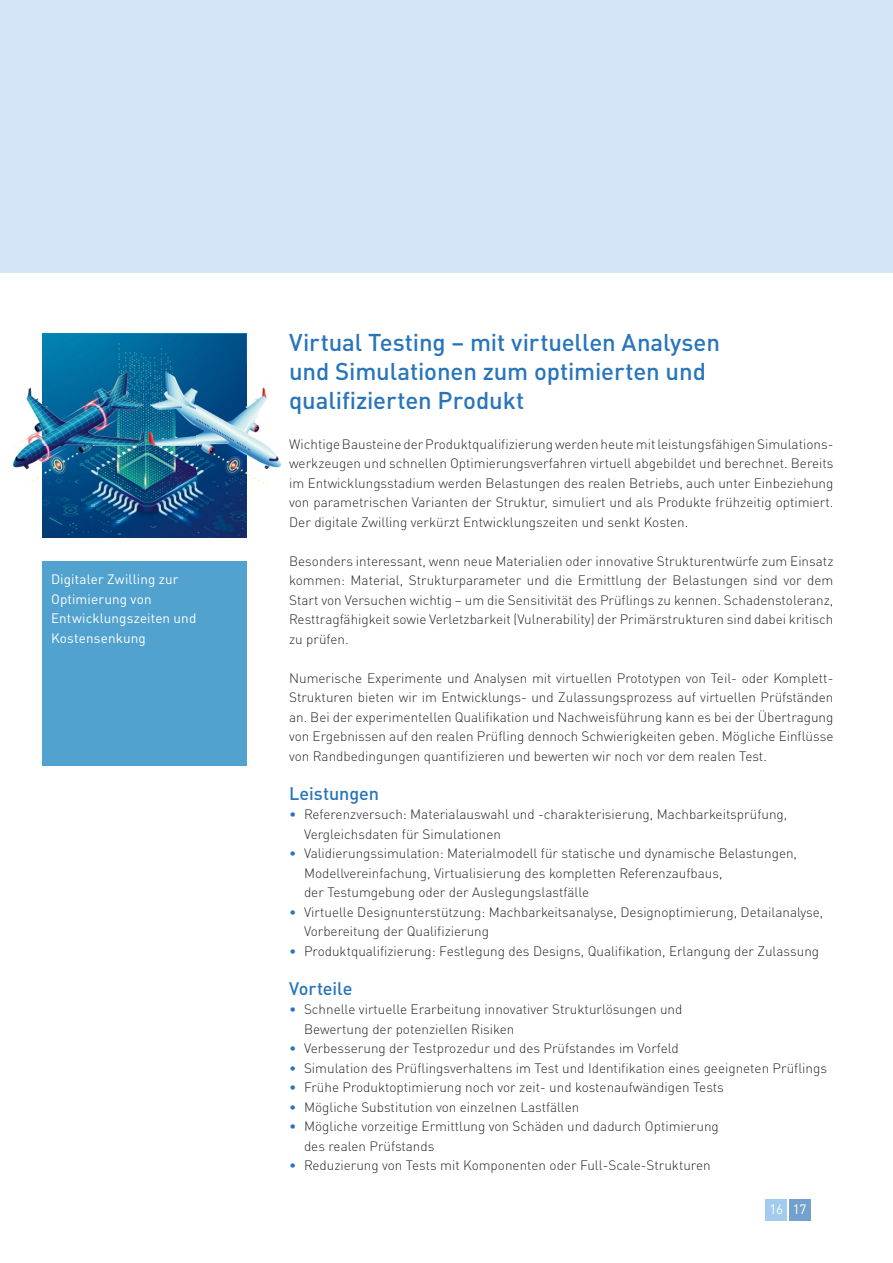
<style>
.page{position:relative;width:893px;height:1263px;background:#fff}
.page>*{position:absolute;margin:0;border:0;box-sizing:border-box;transform-origin:0 0}
.t1{font:500 24px/28.8px "DINOT";letter-spacing:-.005em;color:#2975bb}
.t2{font:500 18px "DINOT";letter-spacing:-.005em;color:#2975bb}
.t3{font:300 13.5px/19.5px "DINOT";color:#282827}
.t4{font:13.5px/19.5px "DINOT";letter-spacing:.01em;color:#fff}
.s1{color:#2975bb}
</style>
<div class="page">
<div style="left:766px;top:1199px;width:21px;height:21px;background:#a2cbee"></div>
<div style="left:789px;top:1199px;width:21px;height:21px;background:#74a0ce"></div>
<div style="left:0;top:0;width:893px;height:272px;background:#d3e5f7"></div>
<div style="left:43px;top:561px;width:204px;height:204px;background:#51a2ce"></div>
<img style="left:43px;top:334px;width:204px;height:204px">
<img style="left:12px;top:366px;width:268px;height:122px">
<p class="t4" style="left:51px;top:569px;width:147px">Digitaler Zwilling zur<br>Optimierung von<br>Entwicklungszeiten und<br>Kostensenkung</p>
<h1 class="t1" style="left:289px;top:327px;width:432px">Virtual Testing – mit virtuellen Analysen und Simulationen zum optimierten und qualifizierten Produkt</h1>
<p class="t3" style="left:289px;top:434px;width:546px;text-align:justify">Wichtige Bausteine der Produktqualifizierung werden heute mit leistungsfähigen Simulations&shy;werkzeugen und schnellen Optimierungsverfahren virtuell abgebildet und berechnet. Bereits im Entwicklungsstadium werden Belastungen des realen Betriebs, auch unter Einbeziehung von parametrischen Varianten der Struktur, simuliert und als Produkte frühzeitig optimiert.<br>Der digitale Zwilling verkürzt Entwicklungszeiten und senkt Kosten.</p>
<p class="t3" style="left:289px;top:551px;width:546px;text-align:justify">Besonders interessant, wenn neue Materialien oder innovative Strukturentwürfe zum Einsatz kommen: Material, Strukturparameter und die Ermittlung der Belastungen sind vor dem Start von Versuchen wichtig – um die Sensitivität des Prüflings zu kennen. Schadenstoleranz, Resttragfähigkeit sowie Verletzbarkeit (Vulnerability) der Primärstrukturen sind dabei kritisch zu prüfen.</p>
<p class="t3" style="left:289px;top:668px;width:546px;text-align:justify">Numerische Experimente und Analysen mit virtuellen Prototypen von Teil- oder Komplett-Strukturen bieten wir im Entwicklungs- und Zulassungsprozess auf virtuellen Prüfständen an. Bei der experimentellen Qualifikation und Nachweisführung kann es bei der Übertragung von Ergebnissen auf den realen Prüfling dennoch Schwierigkeiten geben. Mögliche Einflüsse von Randbedingungen quantifizieren und bewerten wir noch vor dem realen Test.</p>
<h2 class="t2" style="left:289px;top:782px;width:91px">Leistungen</h2>
<p class="t3" style="left:304px;top:804px;width:485px;text-indent:-15px"><span class="s1">•</span> Referenzversuch: Materialauswahl und -charakterisierung, Machbarkeitsprüfung,<br>Vergleichsdaten für Simulationen</p>
<p class="t3" style="left:304px;top:843px;width:495px;text-indent:-15px"><span class="s1">•</span> Validierungssimulation: Materialmodell für statische und dynamische Belastungen,<br>Modellvereinfachung, Virtualisierung des kompletten Referenzaufbaus,<br>der Testumgebung oder der Auslegungslastfälle</p>
<p class="t3" style="left:304px;top:902px;width:521px;text-indent:-15px"><span class="s1">•</span> Virtuelle Designunterstützung: Machbarkeitsanalyse, Designoptimierung, Detailanalyse,<br>Vorbereitung der Qualifizierung</p>
<p class="t3" style="left:289px;top:941px;width:532px"><span class="s1">•</span> Produktqualifizierung: Festlegung des Designs, Qualifikation, Erlangung der Zulassung</p>
<h2 class="t2" style="left:289px;top:977px;width:65px">Vorteile</h2>
<p class="t3" style="left:304px;top:999px;width:380px;text-indent:-15px"><span class="s1">•</span> Schnelle virtuelle Erarbeitung innovativer Strukturlösungen und<br>Bewertung der potenziellen Risiken</p>
<p class="t3" style="left:289px;top:1038px;width:391px"><span class="s1">•</span> Verbesserung der Testprozedur und des Prüfstandes im Vorfeld</p>
<p class="t3" style="left:289px;top:1058px;width:539px"><span class="s1">•</span> Simulation des Prüflingsverhaltens im Test und Identifikation eines geeigneten Prüflings</p>
<p class="t3" style="left:289px;top:1077px;width:436px"><span class="s1">•</span> Frühe Produktoptimierung noch vor zeit- und kostenaufwändigen Tests</p>
<p class="t3" style="left:289px;top:1097px;width:292px"><span class="s1">•</span> Mögliche Substitution von einzelnen Lastfällen</p>
<p class="t3" style="left:304px;top:1116px;width:416px;text-indent:-15px"><span class="s1">•</span> Mögliche vorzeitige Ermittlung von Schäden und dadurch Optimierung des realen Prüfstands</p>
<p class="t3" style="left:289px;top:1155px;width:423px"><span class="s1">•</span> Reduzierung von Tests mit Komponenten oder Full-Scale-Strukturen</p>
<p class="t4" style="left:769px;top:1199px;width:38px">16 17</p>
</div>
